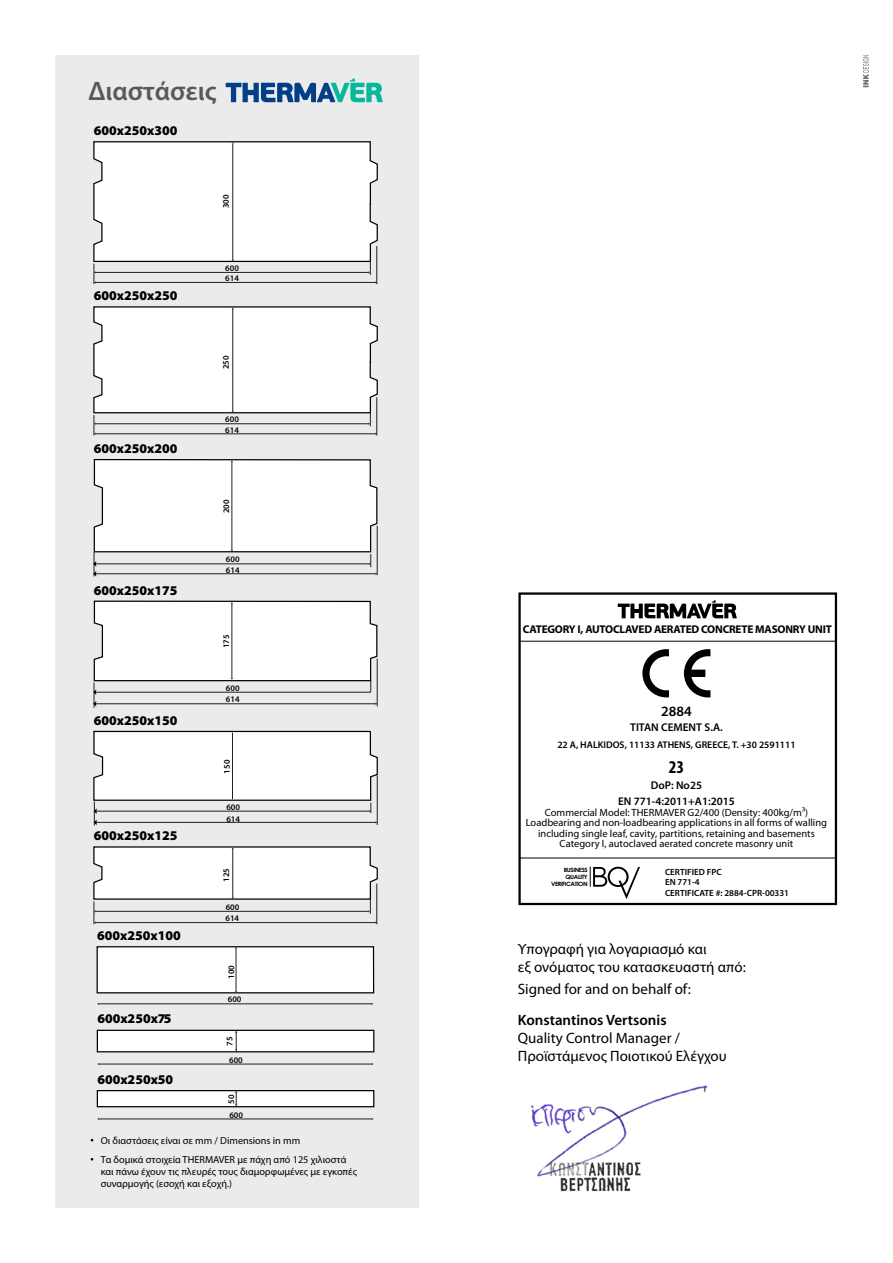
<style>
.page{position:relative;width:893px;height:1263px;background:#fff}
.page>*{position:absolute;margin:0;border:0;box-sizing:border-box;transform-origin:0 0}
.t1{font:600 26.85px "Myriad Pro";color:#58595b}
.t2{font:700 condensed 18px "Myriad Pro";color:#000}
.t3{font:15px/18px "Myriad Pro";color:#000}
.t4{font:600 15px "Myriad Pro";color:#000}
.t5{font:600 14.25px "Myriad Pro";color:#000}
.t6{font:900 13.35px "Myriad Pro";color:#000}
.t7{font:700 11.25px "Myriad Pro";letter-spacing:-.02em;color:#000}
.t8{font:600 11.25px/16.2px "Myriad Pro";color:#000;text-align:center}
.t9{font:10.5px/10.5px "Myriad Pro";color:#000;text-align:center}
.t10{font:10.2px/12.3px "Myriad Pro";color:#000}
.t11{font:600 9.75px "Myriad Pro";color:#000}
.t12{font:600 9px/10.5px "Myriad Pro";color:#000}
.t13{font:600 8.55px/10.5px "Myriad Pro";color:#000}
.t14{font:700 5.85px/6.9px "Century Gothic";letter-spacing:-.07em;color:#000;text-align:right;scale:1.08 1}
</style>
<div class="page">
<hr style="left:520px;top:857px;width:316px;height:1px;background:#000">
<hr style="left:520px;top:641px;width:316px;height:1px;background:#000">
<svg style="left:642px;top:649px;width:27px;height:48px"></svg>
<svg style="left:684px;top:649px;width:26px;height:48px"></svg>
<svg style="left:618px;top:600px;width:119px;height:18px"></svg>
<svg style="left:590px;top:867px;width:50px;height:32px"></svg>
<div style="left:518px;top:592px;width:319px;height:313px;border:2px solid #000"></div>
<div style="left:55px;top:55px;width:364px;height:1153px;background:#ebebec"></div>
<svg style="left:93px;top:459px;width:285px;height:118px"></svg>
<svg style="left:93px;top:600px;width:285px;height:108px"></svg>
<svg style="left:93px;top:730px;width:285px;height:95px"></svg>
<hr style="left:377px;top:775px;width:1px;height:50px;background:#231e21">
<div style="left:97px;top:1030px;width:277px;height:22px;background:#fff"></div>
<div style="left:97px;top:1030px;width:277px;height:22px;border:1px solid #000"></div>
<svg style="left:235px;top:1031px;width:3px;height:20px"></svg>
<hr style="left:98px;top:1064px;width:274px;height:1px;background:#231e21">
<div style="left:97px;top:1090px;width:277px;height:17px;background:#fff"></div>
<div style="left:97px;top:1090px;width:277px;height:17px;border:1px solid #000"></div>
<svg style="left:235px;top:1091px;width:3px;height:15px"></svg>
<hr style="left:98px;top:1119px;width:274px;height:1px;background:#231e21">
<div style="left:97px;top:947px;width:277px;height:46px;background:#fff"></div>
<div style="left:97px;top:946px;width:277px;height:47px;border:1px solid #000"></div>
<hr style="left:236px;top:948px;width:1px;height:44px;background:#231e21">
<hr style="left:98px;top:1003px;width:274px;height:1px;background:#231e21">
<svg style="left:93px;top:846px;width:285px;height:78px"></svg>
<svg style="left:93px;top:306px;width:285px;height:129px"></svg>
<svg style="left:93px;top:141px;width:285px;height:143px"></svg>
<svg style="left:226px;top:78px;width:157px;height:24px"></svg>
<svg style="left:863px;top:55px;width:6px;height:32px"></svg>
<img style="left:530px;top:1085px;width:178px;height:107px">
<h1 class="t1" style="left:88px;top:74px;width:130px">Διαστάσεις</h1>
<p class="t6" style="left:94px;top:122px;width:85px">600x250x300</p>
<p class="t6" style="left:94px;top:287px;width:85px">600x250x250</p>
<p class="t6" style="left:94px;top:439px;width:85px">600x250x200</p>
<p class="t6" style="left:94px;top:582px;width:85px">600x250x175</p>
<p class="t6" style="left:94px;top:711px;width:85px">600x250x150</p>
<p class="t6" style="left:94px;top:827px;width:85px">600x250x125</p>
<p class="t6" style="left:97px;top:926px;width:85px">600x250x100</p>
<p class="t6" style="left:97px;top:1010px;width:76px">600x250x75</p>
<p class="t6" style="left:97px;top:1070px;width:77px">600x250x50</p>
<p class="t13" style="left:220px;top:208px;width:15px;rotate:-90deg">300</p>
<p class="t13" style="left:225px;top:262px;width:15px">600<br>614</p>
<p class="t13" style="left:220px;top:369px;width:15px;rotate:-90deg">250</p>
<p class="t13" style="left:225px;top:414px;width:15px">600<br>614</p>
<p class="t13" style="left:221px;top:513px;width:15px;rotate:-90deg">200</p>
<p class="t13" style="left:226px;top:554px;width:15px">600<br>614</p>
<p class="t13" style="left:221px;top:648px;width:15px;rotate:-90deg">175</p>
<p class="t13" style="left:226px;top:682px;width:15px;line-height:11.2px">600<br>614</p>
<p class="t13" style="left:221px;top:774px;width:15px;rotate:-90deg">150</p>
<p class="t13" style="left:226px;top:801px;width:15px;line-height:11.7px">600<br>614</p>
<p class="t13" style="left:221px;top:882px;width:15px;rotate:-90deg">125</p>
<p class="t13" style="left:225px;top:901px;width:15px;line-height:11.7px">600<br>614</p>
<p class="t13" style="left:226px;top:979px;width:15px;rotate:-90deg">100</p>
<p class="t13" style="left:228px;top:994px;width:15px">600</p>
<p class="t13" style="left:224px;top:1046px;width:11px;rotate:-90deg">75</p>
<p class="t13" style="left:229px;top:1054px;width:15px">600</p>
<p class="t13" style="left:226px;top:1104px;width:11px;rotate:-90deg">50</p>
<p class="t13" style="left:229px;top:1109px;width:15px">600</p>
<p class="t10" style="left:101px;top:1134px;width:201px">Οι διαστάσεις είναι σε mm / Dimensions in mm</p>
<p class="t10" style="left:101px;top:1153px;width:258px">Τα δομικά στοιχεία THERMAVER με πάχη από 125 χιλιοστά και πάνω έχουν τις πλευρές τους διαμορφωμένες με εγκοπές συναρμογής (εσοχή και εξοχή.)</p>
<p class="t7" style="left:523px;top:622px;width:311px">CATEGORY I, AUTOCLAVED AERATED CONCRETE MASONRY UNIT</p>
<h3 class="t5" style="left:661px;top:702px;width:32px">2884</h3>
<p class="t8" style="left:630px;top:718px;width:94px">TITAN CEMENT S.A.</p>
<p class="t11" style="left:557px;top:739px;width:240px">22 A, HALKIDOS, 11133 ATHENS, GREECE, T. +30 2591111</p>
<h2 class="t2" style="left:669px;top:756px;width:17px">23</h2>
<p class="t8" style="left:618px;top:777px;width:118px">DoP: No25<br>EN 771-4:2011+A1:2015</p>
<p class="t9" style="left:526px;top:807px;width:303px">Commercial Model: THERMAVER G2/400 (Density: 400kg/m )<br>Loadbearing and non-loadbearing applications in all forms of walling including single leaf, cavity, partitions, retaining and basements Category I, autoclaved aerated concrete masonry unit</p>
<p class="t14" style="left:551px;top:866px;width:36px">BUSINESS<br>QUALITY<br>VERIFICATION</p>
<p class="t12" style="left:665px;top:866px;width:126px">CERTIFIED FPC<br>EN 771-4<br>CERTIFICATE #: 2884-CPR-00331</p>
<h3 class="t3" style="left:518px;top:940px;width:229px">Υπογραφή για λογαριασμό και<br>εξ ονόματος του κατασκευαστή από:</h3>
<h3 class="t3" style="left:518px;top:980px;width:175px">Signed for and on behalf of:</h3>
<h3 class="t4" style="left:518px;top:1010px;width:150px">Konstantinos Vertsonis</h3>
<h3 class="t3" style="left:518px;top:1029px;width:210px">Quality Control Manager /<br>Προϊστάμενος Ποιοτικού Ελέγχου</h3>
</div>
